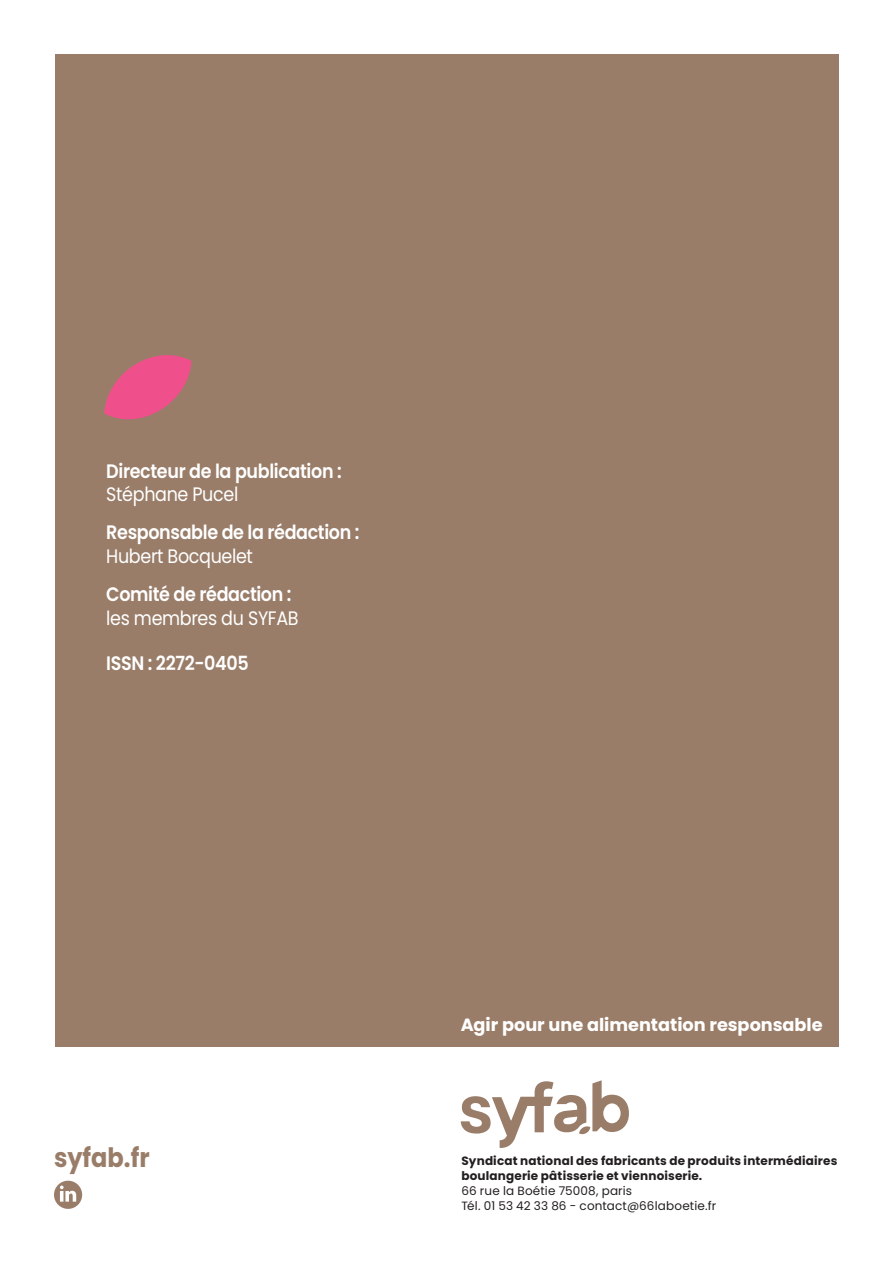
<style>
.page{position:relative;width:893px;height:1263px;background:#fff}
.page>*{position:absolute;margin:0;border:0;box-sizing:border-box;transform-origin:0 0}
.t1{font:700 26.7px "Poppins";color:#997d69;scale:.9 1}
.t2{font:600 19.5px "Poppins";letter-spacing:-.02em;color:#fff;scale:.9 1}
.t3{font:19.5px "Poppins";letter-spacing:-.02em;color:#fff;scale:.9 1}
.t4{font:700 17.7px "Poppins";color:#fff}
.t5{font:700 12px/15px "Poppins";letter-spacing:.015em;color:#231f20}
.t6{font:12px/15px "Poppins";letter-spacing:.01em;color:#231f20}
</style>
<div class="page">
<div style="left:55px;top:54px;width:784px;height:992px;background:#997d69"></div>
<svg style="left:461px;top:1080px;width:168px;height:68px"></svg>
<svg style="left:104px;top:355px;width:88px;height:65px"></svg>
<div style="left:54px;top:1181px;width:28px;height:28px;background:#997d69;border-radius:50%"></div>
<svg style="left:60px;top:1185px;width:16px;height:16px"></svg>
<h2 class="t2" style="left:106px;top:459px;width:263px">Directeur de la publication :</h2>
<h2 class="t3" style="left:106px;top:483px;width:148px">Stéphane Pucel</h2>
<h2 class="t2" style="left:106px;top:521px;width:283px">Responsable de la rédaction :</h2>
<h2 class="t3" style="left:106px;top:545px;width:164px">Hubert Bocquelet</h2>
<h2 class="t2" style="left:106px;top:583px;width:207px">Comité de rédaction :</h2>
<h2 class="t3" style="left:106px;top:606px;width:215px">les membres du SYFAB</h2>
<h2 class="t2" style="left:106px;top:652px;width:160px">ISSN : 2272-0405</h2>
<h1 class="t1" style="left:54px;top:1142px;width:108px">syfab.fr</h1>
<h3 class="t4" style="left:461px;top:1014px;width:363px">Agir pour une alimentation responsable</h3>
<p class="t5" style="left:461px;top:1153px;width:377px">Syndicat national des fabricants de produits intermédiaires boulangerie pâtisserie et viennoiserie.</p>
<p class="t6" style="left:461px;top:1183px;width:256px">66 rue la Boétie 75008, paris<br>Tél. 01 53 42 33 86 - contact@66laboetie.fr</p>
</div>
